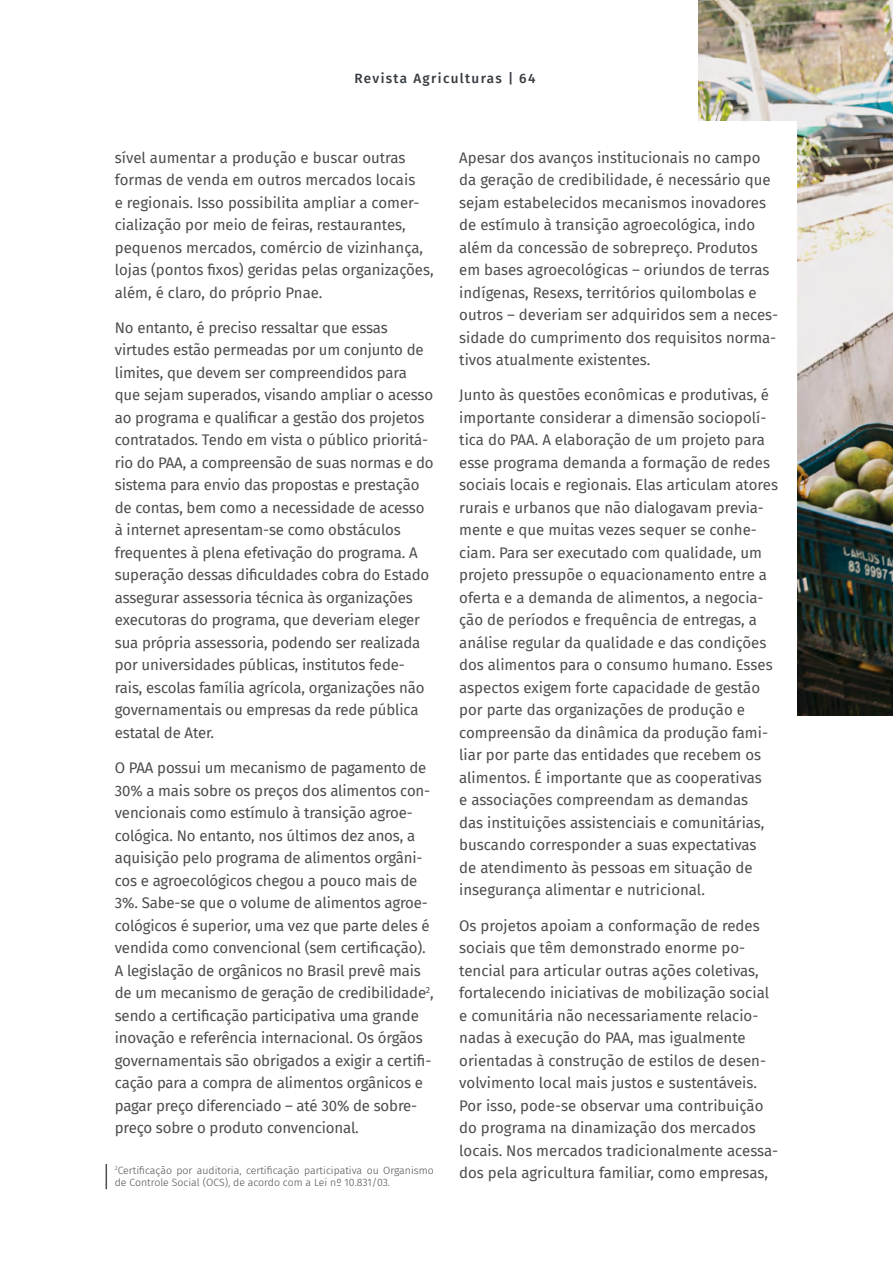
<style>
.page{position:relative;width:893px;height:1263px;background:#fff}
.page>*{position:absolute;margin:0;border:0;box-sizing:border-box;transform-origin:0 0}
.t1{font:15px/22.5px "Fira Sans";letter-spacing:-.01em;color:#4d4d4f}
.t2{font:500 13.5px "Fira Sans";letter-spacing:.1em;color:#373d42}
.t3{font:300 10.5px/12.6px "Fira Sans";color:#4d4d4f}
</style>
<div class="page">
<img style="left:698px;top:0;width:195px;height:716px">
<div style="left:662px;top:122px;width:134px;height:607px;background:#fff"></div>
<svg style="left:106px;top:1164px;width:1px;height:25px"></svg>
<p class="t2" style="left:354px;top:67px;width:183px">Revista Agriculturas | 64</p>
<p class="t1" style="left:115px;top:146px;width:320px">sível aumentar a produção e buscar outras formas de venda em outros mercados locais<br>e regionais. Isso possibilita ampliar a comer&shy;cialização por meio de feiras, restaurantes, pequenos mercados, comércio de vizinhança, lojas (pontos fixos) geridas pelas organizações, além, é claro, do próprio Pnae.</p>
<p class="t1" style="left:115px;top:316px;width:320px">No entanto, é preciso ressaltar que essas virtudes estão permeadas por um conjunto de limites, que devem ser compreendidos para que sejam superados, visando ampliar o acesso ao programa e qualificar a gestão dos projetos contratados. Tendo em vista o público prioritá&shy;rio do PAA, a compreensão de suas normas e do sistema para envio das propostas e prestação de contas, bem como a necessidade de acesso à internet apresentam-se como obstáculos frequentes à plena efetivação do programa. A superação dessas dificuldades cobra do Estado assegurar assessoria técnica às organizações executoras do programa, que deveriam eleger sua própria assessoria, podendo ser realizada por universidades públicas, institutos fede&shy;rais, escolas família agrícola, organizações não governamentais ou empresas da rede pública estatal de Ater.</p>
<p class="t1" style="left:115px;top:756px;width:320px">O PAA possui um mecanismo de pagamento de 30% a mais sobre os preços dos alimentos con&shy;vencionais como estímulo à transição agroe&shy;cológica. No entanto, nos últimos dez anos, a aquisição pelo programa de alimentos orgâni&shy;cos e agroecológicos chegou a pouco mais de 3%. Sabe-se que o volume de alimentos agroe&shy;cológicos é superior, uma vez que parte deles é vendida como convencional (sem certificação).<br>A legislação de orgânicos no Brasil prevê mais de um mecanismo de geração de credibilidade<sup>2</sup>, sendo a certificação participativa uma grande inovação e referência internacional. Os órgãos governamentais são obrigados a exigir a certifi&shy;cação para a compra de alimentos orgânicos e pagar preço diferenciado – até 30% de sobre&shy;preço sobre o produto convencional.</p>
<p class="t3" style="left:115px;top:1164px;width:320px"><sup>2</sup>Certificação por auditoria, certificação participativa ou Organismo de Controle Social (OCS), de acordo com a Lei nº 10.831/03.</p>
<p class="t1" style="left:459px;top:146px;width:320px">Apesar dos avanços institucionais no campo da geração de credibilidade, é necessário que sejam estabelecidos mecanismos inovadores de estímulo à transição agroecológica, indo além da concessão de sobrepreço. Produtos em bases agroecológicas – oriundos de terras indígenas, Resexs, territórios quilombolas e outros – deveriam ser adquiridos sem a neces&shy;sidade do cumprimento dos requisitos norma&shy;tivos atualmente existentes.</p>
<p class="t1" style="left:459px;top:383px;width:320px">Junto às questões econômicas e produtivas, é importante considerar a dimensão sociopolí&shy;tica do PAA. A elaboração de um projeto para esse programa demanda a formação de redes sociais locais e regionais. Elas articulam atores rurais e urbanos que não dialogavam previa&shy;mente e que muitas vezes sequer se conhe&shy;ciam. Para ser executado com qualidade, um projeto pressupõe o equacionamento entre a oferta e a demanda de alimentos, a negocia&shy;ção de períodos e frequência de entregas, a análise regular da qualidade e das condições dos alimentos para o consumo humano. Esses aspectos exigem forte capacidade de gestão por parte das organizações de produção e compreensão da dinâmica da produção fami&shy;liar por parte das entidades que recebem os alimentos. É importante que as cooperativas<br>e associações compreendam as demandas<br>das instituições assistenciais e comunitárias, buscando corresponder a suas expectativas<br>de atendimento às pessoas em situação de insegurança alimentar e nutricional.</p>
<p class="t1" style="left:459px;top:914px;width:320px">Os projetos apoiam a conformação de redes sociais que têm demonstrado enorme po&shy;tencial para articular outras ações coletivas, fortalecendo iniciativas de mobilização social e comunitária não necessariamente relacio&shy;nadas à execução do PAA, mas igualmente orientadas à construção de estilos de desen&shy;volvimento local mais justos e sustentáveis.<br>Por isso, pode-se observar uma contribuição do programa na dinamização dos mercados locais. Nos mercados tradicionalmente acessa&shy;dos pela agricultura familiar, como empresas,</p>
</div>
